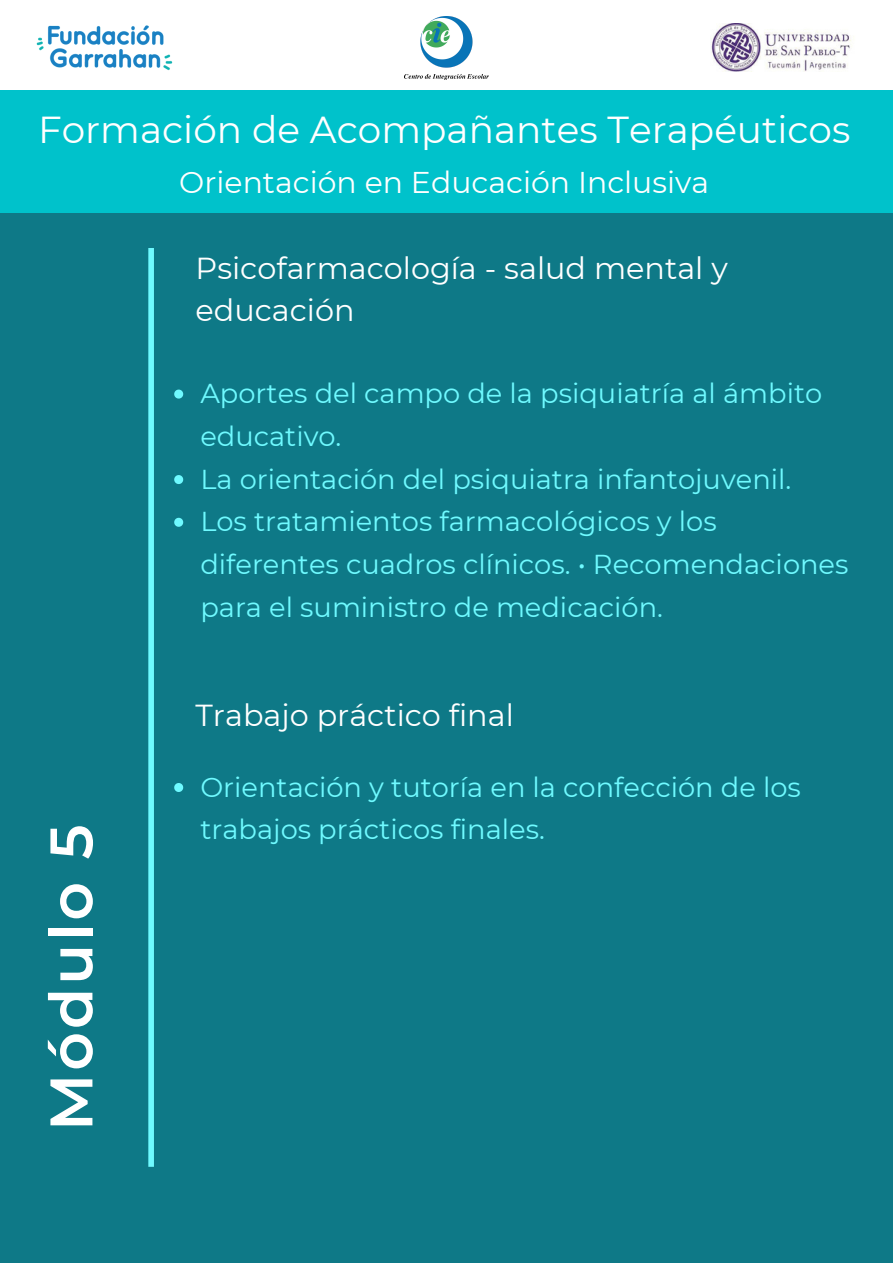
<style>
.page{position:relative;width:893px;height:1264px;background:#fff}
.page>*{position:absolute;margin:0;border:0;box-sizing:border-box;transform-origin:0 0}
.t1{font:600 60px "Montserrat";letter-spacing:.05em;color:#fff}
.t2{font:37.5px "Montserrat";color:#fff}
.t3{font:30.3px/41.5px "Montserrat";color:#fff}
.t4{font:30px "Montserrat";color:#fff}
.t5{font:27.3px/42.8px "Montserrat";color:#6ffaff}
</style>
<div class="page">
<div style="left:0;top:0;width:892px;height:1262px;background:#0e7987"></div>
<svg style="left:174px;top:389px;width:9px;height:9px"></svg>
<svg style="left:174px;top:475px;width:9px;height:9px"></svg>
<svg style="left:174px;top:518px;width:9px;height:9px"></svg>
<div style="left:148px;top:248px;width:6px;height:918px;background:#6ffaff"></div>
<div style="left:0;top:79px;width:892px;height:134px;background:#00c2cb"></div>
<div style="left:0;top:0;width:892px;height:90px;background:#fff"></div>
<img style="left:36px;top:25px;width:137px;height:45px">
<img style="left:711px;top:23px;width:140px;height:48px">
<img style="left:405px;top:16px;width:83px;height:63px">
<svg style="left:174px;top:783px;width:9px;height:9px"></svg>
<h2 class="t2" style="left:38px;top:107px;width:813px">Formación de Acompañantes Terapéuticos</h2>
<p class="t4" style="left:179px;top:164px;width:531px">Orientación en Educación Inclusiva</p>
<p class="t3" style="left:195px;top:247px;width:533px">Psicofarmacología - salud mental y educación</p>
<p class="t5" style="left:200px;top:372px;width:649px">Aportes del campo de la psiquiatría al á mbito educativo.<br>La orientación del psiquiatra infantojuvenil.<br>Los tratamientos farmacológicos y los diferentes cuadros clínicos. • Recomendaciones para el suministro de medicación.</p>
<h1 class="t1" style="left:34px;top:1130px;width:308px;rotate:-90deg">Módulo 5</h1>
<p class="t3" style="left:195px;top:694px;width:320px">Trabajo práctico final</p>
<p class="t5" style="left:200px;top:765px;width:602px">Orientación y tutoría en la confección de los trabajos prácticos finales.</p>
</div>
